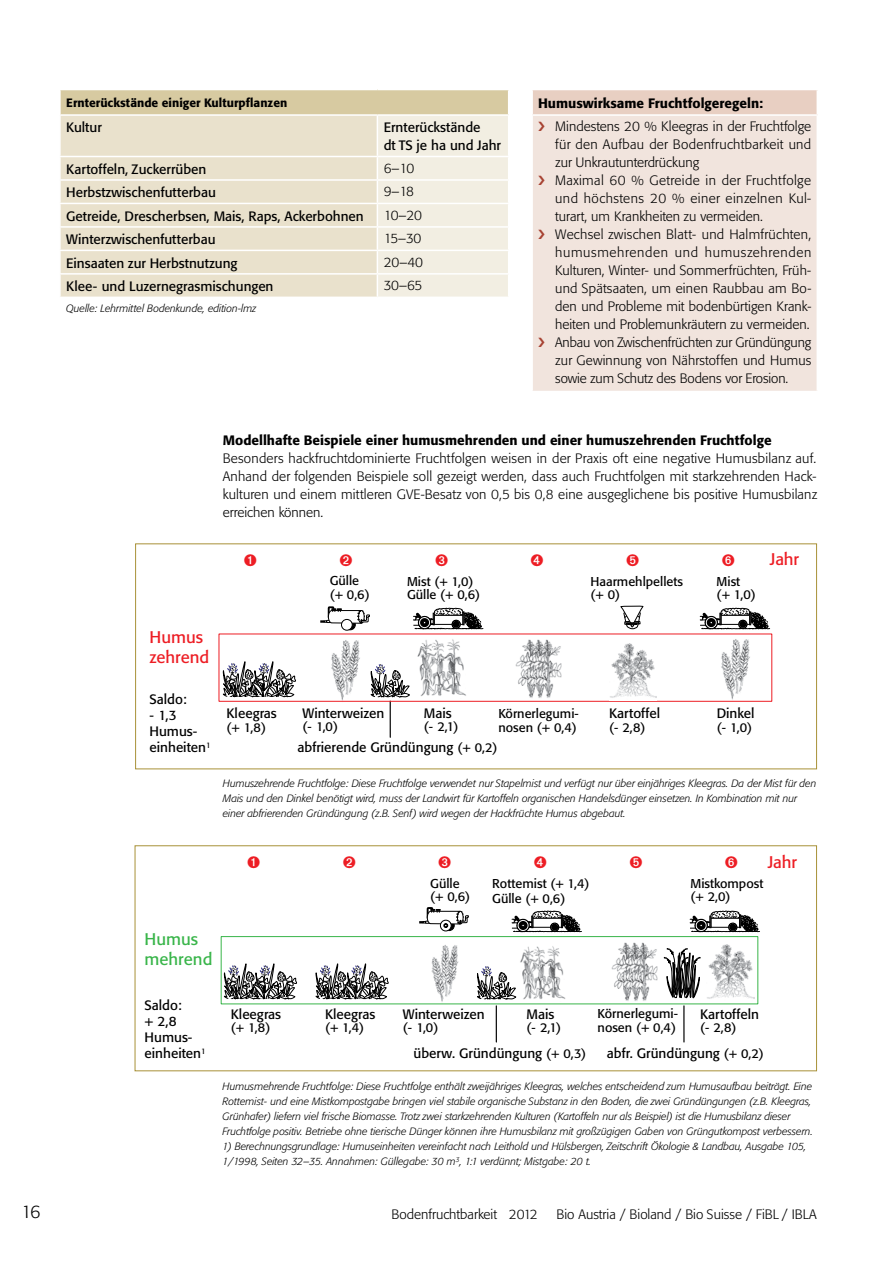
<style>
.page{position:relative;width:893px;height:1263px;background:#fff}
.page>*{position:absolute;margin:0;border:0;box-sizing:border-box;transform-origin:0 0}
.t1{font:300 18px "Formata BQ";color:#000}
.t2{font:16.65px/20.1px "Formata BQ";color:#ed1d24}
.t3{font:16.65px/20.1px "Formata BQ";color:#39b54a}
.t4{font:300 13.5px/18px "Formata BQ";letter-spacing:.005em;color:#000}
.t5{font:13.5px/16.2px "Formata BQ";color:#000}
.t6{font:500 13.5px "Formata BQ";color:#000}
.t7{font:12.75px/13.5px "Formata BQ";color:#000}
.t8{font:500 12px "Formata BQ";color:#000}
.t9{font:italic 300 10.5px/15px "Formata BQ";color:#000}
.s1{font-size:12.75px}
</style>
<div class="page">
<svg style="left:511px;top:911px;width:71px;height:21px"></svg>
<svg style="left:689px;top:911px;width:71px;height:21px"></svg>
<img style="left:425px;top:945px;width:37px;height:60px">
<img style="left:707px;top:944px;width:47px;height:55px">
<div style="left:221px;top:936px;width:537px;height:68px;border:1px solid #39b54a"></div>
<svg style="left:419px;top:907px;width:50px;height:25px"></svg>
<img style="left:622px;top:942px;width:26px;height:6px">
<svg style="left:315px;top:963px;width:73px;height:36px"></svg>
<svg style="left:223px;top:963px;width:74px;height:36px"></svg>
<svg style="left:476px;top:948px;width:224px;height:95px"></svg>
<div style="left:135px;top:845px;width:682px;height:226px;border:1px solid #a89138"></div>
<svg style="left:413px;top:608px;width:70px;height:22px"></svg>
<svg style="left:699px;top:608px;width:71px;height:22px"></svg>
<img style="left:331px;top:640px;width:29px;height:60px">
<img style="left:721px;top:639px;width:29px;height:61px">
<img style="left:417px;top:639px;width:49px;height:57px">
<svg style="left:620px;top:606px;width:24px;height:24px"></svg>
<div style="left:219px;top:634px;width:553px;height:68px;border:1px solid #ed1d24"></div>
<svg style="left:320px;top:606px;width:50px;height:25px"></svg>
<img style="left:515px;top:639px;width:47px;height:59px">
<svg style="left:222px;top:661px;width:74px;height:36px"></svg>
<svg style="left:369px;top:664px;width:41px;height:74px"></svg>
<img style="left:610px;top:643px;width:47px;height:55px">
<div style="left:532px;top:90px;width:285px;height:25px;background:#e8cfc2"></div>
<div style="left:532px;top:115px;width:285px;height:276px;background:#f1e4dd"></div>
<hr style="left:531px;top:90px;width:2px;height:24px;background:#fff">
<hr style="left:531px;top:116px;width:2px;height:275px;background:#fff">
<hr style="left:531px;top:114px;width:287px;height:2px;background:#fff">
<div style="left:60px;top:90px;width:449px;height:25px;background:#d7caa1"></div>
<div style="left:61px;top:116px;width:316px;height:181px;background:#e9e1cc"></div>
<hr style="left:59px;top:90px;width:2px;height:24px;background:#fff">
<hr style="left:59px;top:114px;width:318px;height:2px;background:#fff">
<hr style="left:59px;top:156px;width:318px;height:1px;background:#fff">
<hr style="left:59px;top:179px;width:318px;height:2px;background:#fff">
<hr style="left:59px;top:203px;width:318px;height:1px;background:#fff">
<hr style="left:59px;top:226px;width:318px;height:2px;background:#fff">
<hr style="left:59px;top:250px;width:318px;height:1px;background:#fff">
<hr style="left:59px;top:273px;width:318px;height:2px;background:#fff">
<svg style="left:377px;top:90px;width:132px;height:207px"></svg>
<p class="t8" style="left:66px;top:95px;width:223px">Ernterückstände einiger Kulturpflanzen</p>
<p class="t5" style="left:66px;top:119px;width:37px">Kultur</p>
<p class="t5" style="left:384px;top:118px;width:119px;line-height:18px">Ernterückstände<br>dt TS je ha und Jahr</p>
<p class="t5" style="left:66px;top:161px;width:142px">Kartoffeln, Zuckerrüben</p>
<p class="t4" style="left:384px;top:159px;width:32px">6–10</p>
<p class="t5" style="left:66px;top:184px;width:151px">Herbstzwischenfutterbau</p>
<p class="t4" style="left:384px;top:183px;width:32px">9–18</p>
<p class="t5" style="left:66px;top:208px;width:299px">Getreide, Drescherbsen, Mais, Raps, Ackerbohnen</p>
<p class="t4" style="left:384px;top:206px;width:40px">10–20</p>
<p class="t5" style="left:66px;top:231px;width:151px">Winterzwischenfutterbau</p>
<p class="t4" style="left:384px;top:230px;width:39px">15–30</p>
<p class="t5" style="left:66px;top:255px;width:173px">Einsaaten zur Herbstnutzung</p>
<p class="t4" style="left:384px;top:253px;width:41px">20–40</p>
<p class="t5" style="left:66px;top:278px;width:209px">Klee- und Luzernegrasmischungen</p>
<p class="t4" style="left:384px;top:277px;width:40px">30–65</p>
<p class="t9" style="left:66px;top:300px;width:192px">Quelle: Lehrmittel Bodenkunde, edition-lmz</p>
<p class="t6" style="left:538px;top:95px;width:226px">Humuswirksame Fruchtfolgeregeln:</p>
<p class="t4" style="left:555px;top:117px;width:258px">Mindestens 20 % Kleegras in der Fruchtfolge für den Aufbau der Bodenfruchtbarkeit und zur Unkrautunterdrückung<br>Maximal 60 % Getreide in der Fruchtfolge und höchstens 20 % einer einzelnen Kul&shy;turart, um Krankheiten zu vermeiden.<br>Wechsel zwischen Blatt- und Halmfrüchten, humusmehrenden und humuszehrenden Kulturen, Winter- und Sommerfrüchten, Früh&shy;und Spätsaaten, um einen Raubbau am Bo&shy;den und Probleme mit bodenbürtigen Krank&shy;heiten und Problemunkräutern zu vermeiden.<br>Anbau von Zwischenfrüchten zur Gründüngung zur Gewinnung von Nährstoffen und Humus sowie zum Schutz des Bodens vor Erosion.</p>
<p class="t6" style="left:223px;top:432px;width:550px">Modellhafte Beispiele einer humusmehrenden und einer humuszehrenden Fruchtfolge</p>
<p class="t4" style="left:223px;top:450px;width:596px;text-align:justify">Besonders hackfruchtdominierte Fruchtfolgen weisen in der Praxis oft eine negative Humusbilanz auf.<br>Anhand der folgenden Beispiele soll gezeigt werden, dass auch Fruchtfolgen mit starkzehrenden Hack&shy;kulturen und einem mittleren GVE-Besatz von 0,5 bis 0,8 eine ausgeglichene bis positive Humusbilanz erreichen können.</p>
<h2 class="t2" style="left:150px;top:627px;width:61px">Humus zehrend</h2>
<p class="t7" style="left:330px;top:574px;width:42px">Gülle (+ 0,6)</p>
<p class="t7" style="left:407px;top:574px;width:75px">Mist (+ 1,0)<br>Gülle (+ 0,6)</p>
<p class="t7" style="left:717px;top:574px;width:41px">Mist (+ 1,0)</p>
<p class="t7" style="left:590px;top:574px;width:94px">Haarmehlpellets (+ 0)</p>
<p class="t5" style="left:150px;top:691px;width:39px">Saldo:</p>
<p class="t5" style="left:150px;top:707px;width:63px">- 1,3<br>Humus&shy;einheiten<sup>1</sup></p>
<p class="t5" style="left:303px;top:705px;width:83px">Winterweizen</p>
<p class="t5" style="left:226px;top:705px;width:52px">Kleegras</p>
<p class="t7" style="left:226px;top:720px;width:41px">(+ 1,8)</p>
<p class="t5" style="left:424px;top:705px;width:29px">Mais</p>
<p class="t7" style="left:424px;top:720px;width:36px">(- 2,1)</p>
<p class="t5" style="left:298px;top:739px;width:201px">abfrierende Gründüngung <span class="s1">(+ 0,2)</span></p>
<p class="t7" style="left:498px;top:707px;width:82px">Körnerlegumi&shy;nosen (+ 0,4)</p>
<p class="t7" style="left:303px;top:720px;width:37px">(- 1,0)</p>
<p class="t5" style="left:609px;top:706px;width:53px">Kartoffel</p>
<p class="t7" style="left:609px;top:721px;width:38px">(- 2,8)</p>
<p class="t5" style="left:717px;top:706px;width:40px">Dinkel</p>
<p class="t7" style="left:717px;top:721px;width:37px">(- 1,0)</p>
<h2 class="t2" style="left:770px;top:549px;width:31px">Jahr</h2>
<p class="t9" style="left:223px;top:776px;width:595px">Humuszehrende Fruchtfolge: Diese Fruchtfolge verwendet nur Stapelmist und verfügt nur über einjähriges Kleegras. Da der Mist für den<br>Mais und den Dinkel benötigt wird, muss der Landwirt für Kartoffeln organischen Handelsdünger einsetzen. In Kombination mit nur einer abfrierenden Gründüngung (z.B. Senf) wird wegen der Hackfrüchte Humus abgebaut.</p>
<h2 class="t2" style="left:768px;top:852px;width:31px">Jahr</h2>
<p class="t7" style="left:430px;top:876px;width:42px">Gülle (+ 0,6)</p>
<p class="t7" style="left:492px;top:875px;width:99px;line-height:15.3px">Rottemist (+ 1,4)<br>Gülle (+ 0,6)</p>
<p class="t7" style="left:690px;top:876px;width:74px">Mistkompost (+ 2,0)</p>
<h2 class="t3" style="left:145px;top:929px;width:69px">Humus mehrend</h2>
<p class="t5" style="left:145px;top:997px;width:63px">Saldo:<br>+ 2,8<br>Humus&shy;einheiten<sup>1</sup></p>
<p class="t5" style="left:325px;top:1006px;width:52px">Kleegras</p>
<p class="t5" style="left:231px;top:1006px;width:52px">Kleegras</p>
<p class="t7" style="left:231px;top:1021px;width:41px">(+ 1,8)</p>
<p class="t7" style="left:598px;top:1007px;width:82px">Körnerlegumi&shy;nosen (+ 0,4)</p>
<p class="t5" style="left:700px;top:1006px;width:61px">Kartoffeln</p>
<p class="t5" style="left:403px;top:1006px;width:83px">Winterweizen</p>
<p class="t7" style="left:403px;top:1021px;width:37px">(- 1,0)</p>
<p class="t5" style="left:527px;top:1006px;width:29px">Mais</p>
<p class="t7" style="left:527px;top:1021px;width:36px">(- 2,1)</p>
<p class="t7" style="left:325px;top:1021px;width:41px">(+ 1,4)</p>
<p class="t7" style="left:700px;top:1021px;width:38px">(- 2,8)</p>
<p class="t5" style="left:413px;top:1045px;width:174px">überw. Gründüngung <span class="s1">(+ 0,3)</span></p>
<p class="t5" style="left:607px;top:1045px;width:159px">abfr. Gründüngung <span class="s1">(+ 0,2)</span></p>
<p class="t9" style="left:223px;top:1078px;width:592px">Humusmehrende Fruchtfolge: Diese Fruchtfolge enthält zweijähriges Kleegras, welches entscheidend zum Humusaufbau beiträgt. Eine Rottemist- und eine Mistkompostgabe bringen viel stabile organische Substanz in den Boden, die zwei Gründüngungen (z.B. Kleegras, Grünhafer) liefern viel frische Biomasse. Trotz zwei starkzehrenden Kulturen (Kartoffeln nur als Beispiel) ist die Humusbilanz dieser Fruchtfolge positiv. Betriebe ohne tierische Dünger können ihre Humusbilanz mit großzügigen Gaben von Grüngutkompost verbessern.</p>
<p class="t9" style="left:223px;top:1138px;width:585px">1) Berechnungsgrundlage: Humuseinheiten vereinfacht nach Leithold und Hülsbergen, Zeitschrift Ökologie &amp; Landbau, Ausgabe 105,<br>1/1998, Seiten 32–35. Annahmen: Güllegabe: 30 m<sup>3</sup>, 1:1 verdünnt; Mistgabe: 20 t.</p>
<h1 class="t1" style="left:21px;top:1201px;width:21px">16</h1>
<p class="t4" style="left:392px;top:1205px;width:148px">Bodenfruchtbarkeit 2012</p>
<p class="t4" style="left:556px;top:1205px;width:262px">Bio Austria / Bioland / Bio Suisse / FiBL / IBLA</p>
</div>
